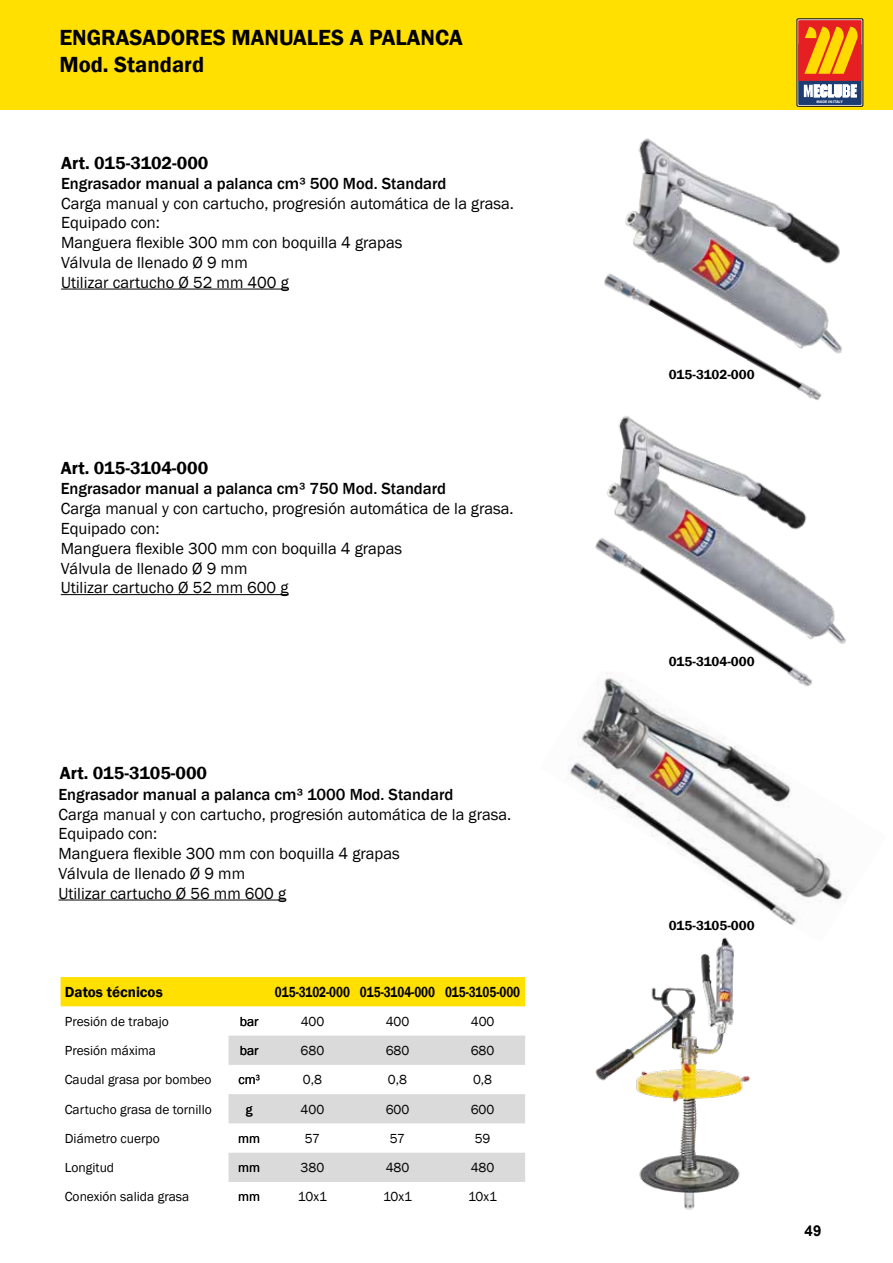
<style>
.page{position:relative;width:893px;height:1263px;background:#fff}
.page>*{position:absolute;margin:0;border:0;box-sizing:border-box;transform-origin:0 0}
.t1{font:600 22.5px/27px "Franklin Gothic";color:#000}
.t2{font:600 18px "Franklin Gothic";color:#000}
.t3{font:16.5px/19.8px "Franklin Gothic";color:#000}
.t4{font:500 16.5px "Franklin Gothic";color:#000}
.t5{font:600 15px "Franklin Gothic";color:#000;scale:.79 1}
.t6{font:600 15px "Franklin Gothic";color:#000}
.t7{font:700 15px "Arial";color:#000}
.t8{font:13.5px "Franklin Gothic";color:#000}
.t9{font:600 13.5px "Franklin Gothic";color:#000}
.t10{font:700 3.75px "Myriad Pro";color:#fdfdfd;scale:1.06 1}
</style>
<div class="page">
<div style="left:0;top:0;width:893px;height:110px;background:#ffe000"></div>
<div style="left:797px;top:19px;width:66px;height:87px;border:1px solid #000"></div>
<svg style="left:798px;top:20px;width:64px;height:85px"></svg>
<img style="left:625px;top:138px;width:217px;height:216px">
<img style="left:607px;top:416px;width:239px;height:228px">
<img style="left:568px;top:694px;width:278px;height:231px">
<img style="left:604px;top:265px;width:222px;height:136px">
<img style="left:595px;top:529px;width:223px;height:165px">
<img style="left:578px;top:901px;width:197px;height:309px">
<div style="left:61px;top:977px;width:464px;height:29px;background:#ffe000"></div>
<svg style="left:229px;top:1035px;width:296px;height:147px"></svg>
<hr style="left:61px;top:289px;width:228px;height:1px;background:#000">
<hr style="left:58px;top:899px;width:228px;height:1px;background:#000">
<hr style="left:61px;top:594px;width:227px;height:1px;background:#000">
<h1 class="t1" style="left:59px;top:24px;width:405px">ENGRASADORES MANUALES A PALANCA<br>Mod. Standard</h1>
<p class="t2" style="left:61px;top:151px;width:149px">Art. 015-3102-000</p>
<p class="t4" style="left:61px;top:173px;width:387px">Engrasador manual a palanca cm³ 500 Mod. Standard</p>
<p class="t3" style="left:61px;top:194px;width:454px">Carga manual y con cartucho, progresión automática de la grasa.<br>Equipado con:<br>Manguera flexible 300 mm con boquilla 4 grapas<br>Válvula de llenado Ø 9 mm<br>Utilizar cartucho Ø 52 mm 400 g</p>
<p class="t2" style="left:61px;top:457px;width:149px">Art. 015-3104-000</p>
<p class="t4" style="left:61px;top:479px;width:387px">Engrasador manual a palanca cm³ 750 Mod. Standard</p>
<p class="t3" style="left:61px;top:499px;width:454px">Carga manual y con cartucho, progresión automática de la grasa.<br>Equipado con:<br>Manguera flexible 300 mm con boquilla 4 grapas<br>Válvula de llenado Ø 9 mm<br>Utilizar cartucho Ø 52 mm 600 g</p>
<p class="t2" style="left:60px;top:761px;width:149px">Art. 015-3105-000</p>
<p class="t4" style="left:58px;top:784px;width:396px">Engrasador manual a palanca cm³ 1000 Mod. Standard</p>
<p class="t3" style="left:58px;top:804px;width:454px">Carga manual y con cartucho, progresión automática de la grasa.<br>Equipado con:<br>Manguera flexible 300 mm con boquilla 4 grapas<br>Válvula de llenado Ø 9 mm<br>Utilizar cartucho Ø 56 mm 600 g</p>
<p class="t6" style="left:65px;top:983px;width:99px">Datos técnicos</p>
<p class="t8" style="left:65px;top:1013px;width:106px">Presión de trabajo</p>
<p class="t8" style="left:240px;top:1013px;width:20px">bar</p>
<p class="t8" style="left:65px;top:1042px;width:93px">Presión máxima</p>
<p class="t8" style="left:240px;top:1042px;width:20px">bar</p>
<p class="t8" style="left:65px;top:1071px;width:148px">Caudal grasa por bombeo</p>
<p class="t8" style="left:239px;top:1071px;width:23px">cm³</p>
<p class="t8" style="left:65px;top:1100px;width:149px">Cartucho grasa de tornillo</p>
<p class="t8" style="left:246px;top:1100px;width:8px">g</p>
<p class="t8" style="left:65px;top:1130px;width:96px">Diámetro cuerpo</p>
<p class="t8" style="left:238px;top:1130px;width:23px">mm</p>
<p class="t8" style="left:65px;top:1159px;width:51px">Longitud</p>
<p class="t8" style="left:238px;top:1159px;width:23px">mm</p>
<p class="t8" style="left:65px;top:1188px;width:126px">Conexión salida grasa</p>
<p class="t8" style="left:238px;top:1188px;width:23px">mm</p>
<p class="t5" style="left:275px;top:983px;width:312px">015-3102-000 015-3104-000 015-3105-000</p>
<p class="t8" style="left:301px;top:1013px;width:25px">400</p>
<p class="t8" style="left:386px;top:1013px;width:25px">400</p>
<p class="t8" style="left:471px;top:1013px;width:25px">400</p>
<p class="t8" style="left:301px;top:1042px;width:25px">680</p>
<p class="t8" style="left:386px;top:1042px;width:25px">680</p>
<p class="t8" style="left:471px;top:1042px;width:25px">680</p>
<p class="t8" style="left:303px;top:1071px;width:21px">0,8</p>
<p class="t8" style="left:388px;top:1071px;width:21px">0,8</p>
<p class="t8" style="left:473px;top:1071px;width:21px">0,8</p>
<p class="t8" style="left:301px;top:1100px;width:25px">400</p>
<p class="t8" style="left:386px;top:1100px;width:25px">600</p>
<p class="t8" style="left:471px;top:1100px;width:25px">600</p>
<p class="t8" style="left:305px;top:1130px;width:17px">57</p>
<p class="t8" style="left:390px;top:1130px;width:17px">57</p>
<p class="t8" style="left:475px;top:1130px;width:17px">59</p>
<p class="t8" style="left:301px;top:1159px;width:25px">380</p>
<p class="t8" style="left:386px;top:1159px;width:25px">480</p>
<p class="t8" style="left:471px;top:1159px;width:25px">480</p>
<p class="t8" style="left:298px;top:1188px;width:31px">10x1</p>
<p class="t8" style="left:383px;top:1188px;width:31px">10x1</p>
<p class="t8" style="left:468px;top:1188px;width:31px">10x1</p>
<p class="t10" style="left:816px;top:99px;width:26px">MADE IN ITALY</p>
<p class="t9" style="left:669px;top:366px;width:87px">015-3102-000</p>
<p class="t9" style="left:669px;top:654px;width:87px">015-3104-000</p>
<p class="t9" style="left:669px;top:917px;width:87px">015-3105-000</p>
<p class="t7" style="left:805px;top:1220px;width:18px">49</p>
</div>
